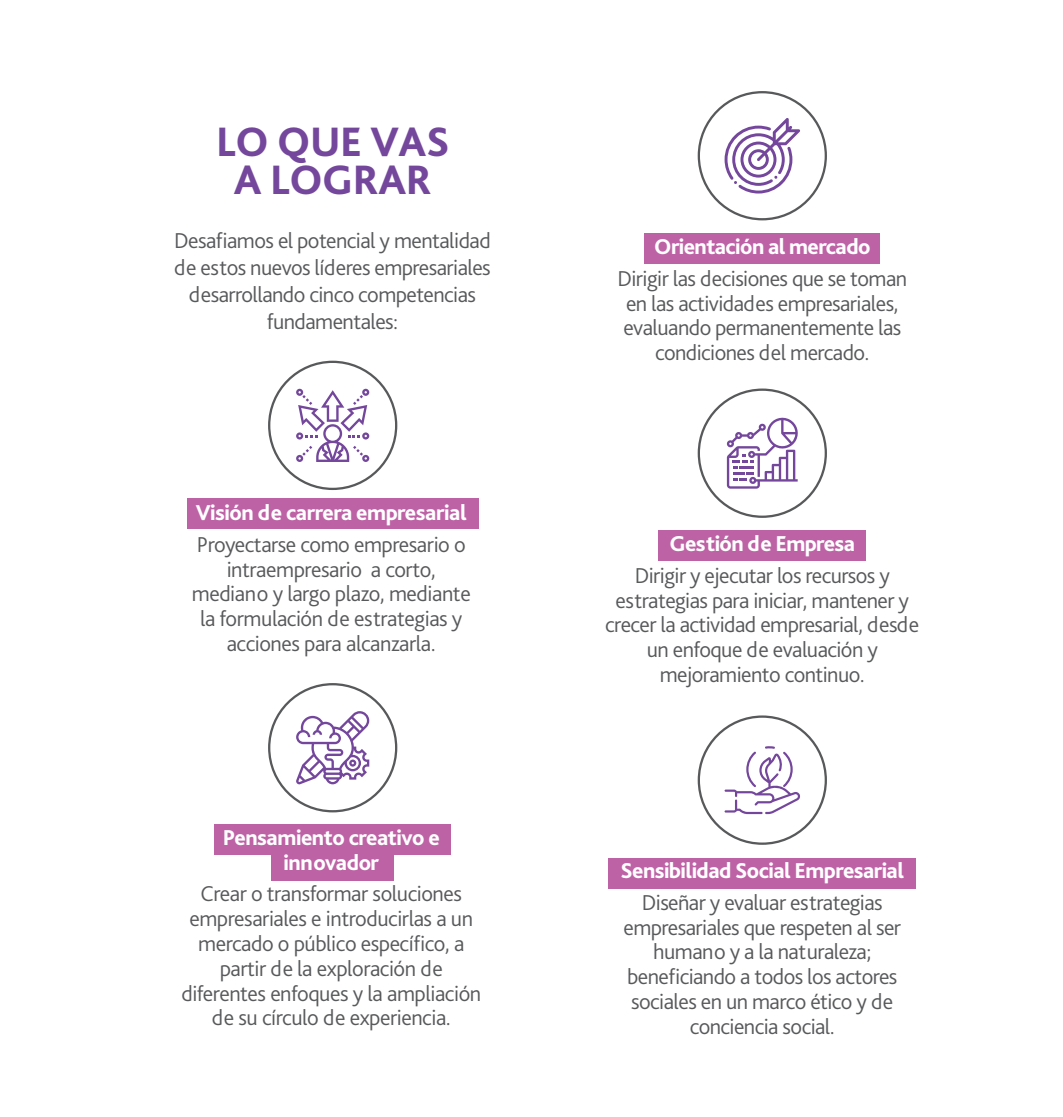
<style>
.page{position:relative;width:1063px;height:1117px;background:#fff}
.page>*{position:absolute;margin:0;border:0;box-sizing:border-box;transform-origin:0 0}
.t1{font:800 42.98px/38.2px "Bliss Pro";letter-spacing:-.01em;color:#74479c;text-align:center}
.t2{font:300 22.5px/24.8px "Bliss Pro";letter-spacing:-.025em;color:#58595b;text-align:center}
.t3{font:800 22.5px/24.8px "Bliss Pro";letter-spacing:-.025em;color:#fff;text-align:center}
</style>
<div class="page">
<div style="left:187px;top:498px;width:292px;height:31px;background:#be62a6"></div>
<div style="left:645px;top:234px;width:235px;height:30px;background:#be62a6"></div>
<div style="left:659px;top:530px;width:207px;height:30px;background:#be62a6"></div>
<div style="left:609px;top:857px;width:307px;height:30px;background:#be62a6"></div>
<div style="left:214px;top:824px;width:237px;height:30px;background:#be62a6"></div>
<div style="left:271px;top:850px;width:123px;height:30px;background:#be62a6"></div>
<svg style="left:698px;top:388px;width:129px;height:129px"></svg>
<svg style="left:698px;top:91px;width:129px;height:129px"></svg>
<svg style="left:698px;top:715px;width:129px;height:129px"></svg>
<svg style="left:268px;top:683px;width:129px;height:129px"></svg>
<svg style="left:268px;top:360px;width:129px;height:130px"></svg>
<h1 class="t1" style="left:216px;top:121px;width:235px">LO QUE VAS<br>A LOGRAR</h1>
<p class="t2" style="left:174px;top:226px;width:318px;line-height:27px">Desafiamos el potencial y mentalidad de estos nuevos líderes empresariales desarrollando cinco competencias fundamentales:</p>
<p class="t3" style="left:196px;top:500px;width:272px">Visión de carrera empresarial</p>
<p class="t2" style="left:192px;top:531px;width:280px">Proyectarse como empresario o intraempresario a corto, mediano y largo plazo, mediante la formulación de estrategias y acciones para alcanzarla.</p>
<p class="t3" style="left:223px;top:824px;width:218px">Pensamiento creativo e innovador</p>
<p class="t2" style="left:181px;top:880px;width:301px">Crear o transformar soluciones empresariales e introducirlas a un mercado o público específico, a partir de la exploración de diferentes enfoques y la ampliación de su círculo de experiencia.</p>
<p class="t3" style="left:654px;top:234px;width:218px">Orientación al mercado</p>
<p class="t2" style="left:617px;top:265px;width:291px">Dirigir las decisiones que se toman en las actividades empresariales, evaluando permanentemente las condiciones del mercado.</p>
<p class="t3" style="left:669px;top:530px;width:187px">Gestión de Empresa</p>
<p class="t2" style="left:605px;top:562px;width:316px">Dirigir y ejecutar los recursos y estrategias para iniciar, mantener y crecer la actividad empresarial, desde un enfoque de evaluación y mejoramiento continuo.</p>
<p class="t3" style="left:621px;top:857px;width:285px">Sensibilidad Social Empresarial</p>
<p class="t2" style="left:624px;top:889px;width:279px">Diseñar y evaluar estrategias empresariales que respeten al ser humano y a la naturaleza; beneficiando a todos los actores sociales en un marco ético y de conciencia social.</p>
</div>
